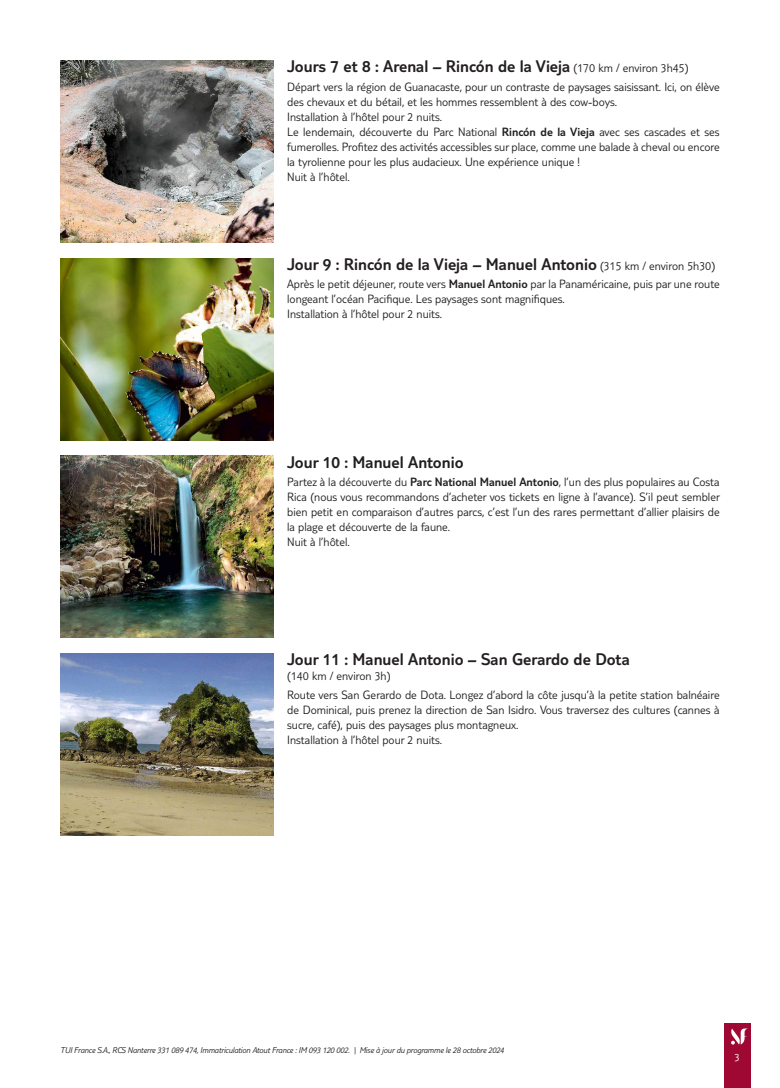
<style>
.page{position:relative;width:780px;height:1088px;background:#fff}
.page>*{position:absolute;margin:0;border:0;box-sizing:border-box;transform-origin:0 0}
.t1{font:300 17.5px "TUI Type";color:#231f20}
.t2{font:300 12.5px/15px "TUI Type";color:#231f20}
.t3{font:300 11.25px "TUI Type";color:#fff}
.t4{font:italic 300 8.75px "TUI Type";letter-spacing:-.02em;color:#231f20}
.s1{font-size:12.5px}
.s2{font-style:inherit}
</style>
<div class="page">
<div style="left:724px;top:1023px;width:26px;height:65px;background:#9e0832"></div>
<svg style="left:731px;top:1028px;width:17px;height:16px"></svg>
<img style="left:60px;top:60px;width:213px;height:182px">
<img style="left:60px;top:258px;width:213px;height:182px">
<img style="left:60px;top:456px;width:213px;height:182px">
<img style="left:60px;top:654px;width:213px;height:182px">
<h1 class="t1" style="left:287px;top:56px;width:403px">Jours 7 et 8 : Arenal – Rincón de la Vieja <span class="s1">(170 km / environ 3h45)</span></h1>
<p class="t2" style="left:287px;top:79px;width:434px">Départ vers la région de Guanacaste, pour un contraste de paysages saisissant. Ici, on élève des chevaux et du bétail, et les hommes ressemblent à des cow-boys.<br>Installation à l’hôtel pour 2 nuits.<br>Le lendemain, découverte du Parc National <span class="s2">Rincón de la Vieja</span> avec ses cascades et ses fumerolles. Profitez des activités accessibles sur place, comme une balade à cheval ou encore la tyrolienne pour les plus audacieux. Une expérience unique !<br>Nuit à l’hôtel.</p>
<h1 class="t1" style="left:287px;top:254px;width:429px">Jour 9 : Rincón de la Vieja – Manuel Antonio <span class="s1">(315 km / environ 5h30)</span></h1>
<p class="t2" style="left:287px;top:276px;width:434px">Après le petit déjeuner, route vers <span class="s2">Manuel Antonio</span> par la Panaméricaine, puis par une route longeant l’océan Pacifique. Les paysages sont magnifiques.<br>Installation à l’hôtel pour 2 nuits.</p>
<h1 class="t1" style="left:287px;top:452px;width:178px">Jour 10 : Manuel Antonio</h1>
<p class="t2" style="left:287px;top:474px;width:434px">Partez à la découverte du <span class="s2">Parc National Manuel Antonio</span>, l’un des plus populaires au Costa Rica (nous vous recommandons d’acheter vos tickets en ligne à l’avance). S’il peut sembler bien petit en comparaison d’autres parcs, c’est l’un des rares permettant d’allier plaisirs de la plage et découverte de la faune.<br>Nuit à l’hôtel.</p>
<h1 class="t1" style="left:287px;top:649px;width:344px">Jour 11 : Manuel Antonio – San Gerardo de Dota</h1>
<p class="t2" style="left:287px;top:667px;width:434px;line-height:18.5px">(140 km / environ 3h)<br>Route vers San Gerardo de Dota. Longez d’abord la côte jusqu’à la petite station balnéaire</p>
<p class="t2" style="left:287px;top:702px;width:434px">de Dominical, puis prenez la direction de San Isidro. Vous traversez des cultures (cannes à sucre, café), puis des paysages plus montagneux.<br>Installation à l’hôtel pour 2 nuits.</p>
<p class="t4" style="left:60px;top:1045px;width:445px">TUI France S.A., RCS Nanterre 331 089 474, Immatriculation Atout France : IM 093 120 002. | Mise à jour du programme le 28 octobre 2024</p>
<p class="t3" style="left:734px;top:1050px;width:7px">3</p>
</div>
